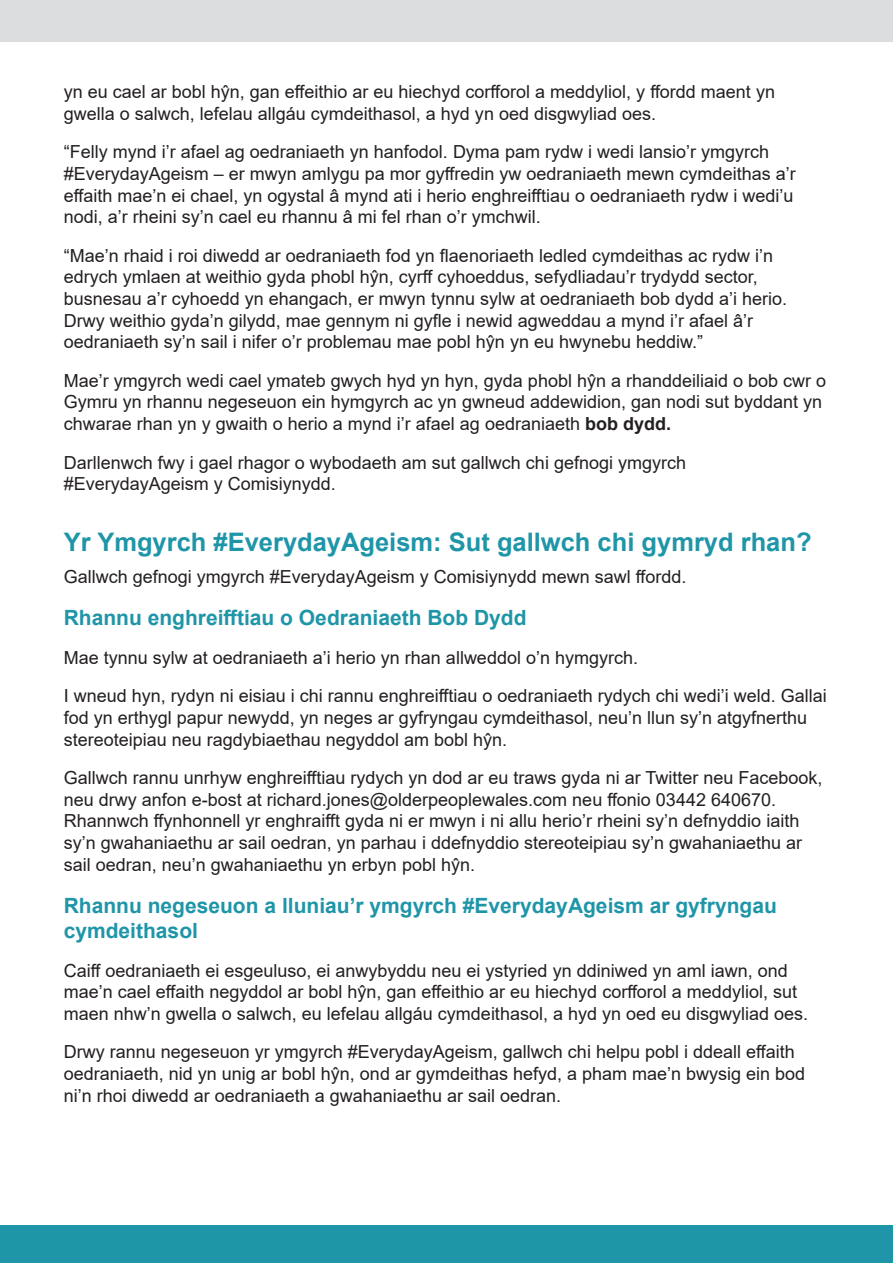
<style>
.page{position:relative;width:893px;height:1263px;background:#fff}
.page>*{position:absolute;margin:0;border:0;box-sizing:border-box;transform-origin:0 0}
.t1{font:700 25.5px "Arial";color:#1f95a8}
.Body{font:700 21px/25.2px "Arial";color:#1f95a8}
.Body-2{font:18px/21.6px "Arial";color:#231f20}
.s1{font-weight:700}
</style>
<div class="page">
<div style="left:0;top:0;width:893px;height:41px;background:#dcdddf"></div>
<div style="left:0;top:1226px;width:893px;height:37px;background:#1f95a8"></div>
<p class="Body-2" style="left:64px;top:81px;width:713px">yn eu cael ar bobl hŷn, gan effeithio ar eu hiechyd corfforol a meddyliol, y ffordd maent yn gwella o salwch, lefelau allgáu cymdeithasol, a hyd yn oed disgwyliad oes.</p>
<p class="Body-2" style="left:64px;top:141px;width:733px">“Felly mynd i’r afael ag oedraniaeth yn hanfodol. Dyma pam rydw i wedi lansio’r ymgyrch #EverydayAgeism – er mwyn amlygu pa mor gyffredin yw oedraniaeth mewn cymdeithas a’r effaith mae’n ei chael, yn ogystal â mynd ati i herio enghreifftiau o oedraniaeth rydw i wedi’u nodi, a’r rheini sy’n cael eu rhannu â mi fel rhan o’r ymchwil.</p>
<p class="Body-2" style="left:64px;top:245px;width:725px">“Mae’n rhaid i roi diwedd ar oedraniaeth fod yn flaenoriaeth ledled cymdeithas ac rydw i’n edrych ymlaen at weithio gyda phobl hŷn, cyrff cyhoeddus, sefydliadau’r trydydd sector, busnesau a’r cyhoedd yn ehangach, er mwyn tynnu sylw at oedraniaeth bob dydd a’i herio.<br>Drwy weithio gyda’n gilydd, mae gennym ni gyfle i newid agweddau a mynd i’r afael â’r oedraniaeth sy’n sail i nifer o’r problemau mae pobl hŷn yn eu hwynebu heddiw.”</p>
<p class="Body-2" style="left:64px;top:370px;width:764px">Mae’r ymgyrch wedi cael ymateb gwych hyd yn hyn, gyda phobl hŷn a rhanddeiliaid o bob cwr o<br>Gymru yn rhannu negeseuon ein hymgyrch ac yn gwneud addewidion, gan nodi sut byddant yn chwarae rhan yn y gwaith o herio a mynd i’r afael ag oedraniaeth <span class="s1">bob dydd.</span></p>
<p class="Body-2" style="left:64px;top:451px;width:624px">Darllenwch fwy i gael rhagor o wybodaeth am sut gallwch chi gefnogi ymgyrch #EverydayAgeism y Comisiynydd.</p>
<p class="t1" style="left:64px;top:524px;width:749px">Yr Ymgyrch #EverydayAgeism: Sut gallwch chi gymryd rhan?</p>
<p class="Body-2" style="left:64px;top:566px;width:624px">Gallwch gefnogi ymgyrch #EverydayAgeism y Comisiynydd mewn sawl ffordd.</p>
<p class="Body" style="left:64px;top:605px;width:464px">Rhannu enghreifftiau o Oedraniaeth Bob Dydd</p>
<p class="Body-2" style="left:64px;top:646px;width:576px">Mae tynnu sylw at oedraniaeth a’i herio yn rhan allweddol o’n hymgyrch.</p>
<p class="Body-2" style="left:64px;top:685px;width:764px">I wneud hyn, rydyn ni eisiau i chi rannu enghreifftiau o oedraniaeth rydych chi wedi’i weld. Gallai fod yn erthygl papur newydd, yn neges ar gyfryngau cymdeithasol, neu’n llun sy’n atgyfnerthu stereoteipiau neu ragdybiaethau negyddol am bobl hŷn.</p>
<p class="Body-2" style="left:64px;top:767px;width:760px">Gallwch rannu unrhyw enghreifftiau rydych yn dod ar eu traws gyda ni ar Twitter neu Facebook, neu drwy anfon e-bost at richard.jones@olderpeoplewales.com neu ffonio 03442 640670.<br>Rhannwch ffynhonnell yr enghraifft gyda ni er mwyn i ni allu herio’r rheini sy’n defnyddio iaith sy’n gwahaniaethu ar sail oedran, yn parhau i ddefnyddio stereoteipiau sy’n gwahaniaethu ar sail oedran, neu’n gwahaniaethu yn erbyn pobl hŷn.</p>
<p class="Body" style="left:64px;top:893px;width:715px">Rhannu negeseuon a lluniau’r ymgyrch #EverydayAgeism ar gyfryngau cymdeithasol</p>
<p class="Body-2" style="left:64px;top:959px;width:746px">Caiff oedraniaeth ei esgeuluso, ei anwybyddu neu ei ystyried yn ddiniwed yn aml iawn, ond mae’n cael effaith negyddol ar bobl hŷn, gan effeithio ar eu hiechyd corfforol a meddyliol, sut maen nhw’n gwella o salwch, eu lefelau allgáu cymdeithasol, a hyd yn oed eu disgwyliad oes.</p>
<p class="Body-2" style="left:64px;top:1041px;width:743px">Drwy rannu negeseuon yr ymgyrch #EverydayAgeism, gallwch chi helpu pobl i ddeall effaith oedraniaeth, nid yn unig ar bobl hŷn, ond ar gymdeithas hefyd, a pham mae’n bwysig ein bod ni’n rhoi diwedd ar oedraniaeth a gwahaniaethu ar sail oedran.</p>
</div>
